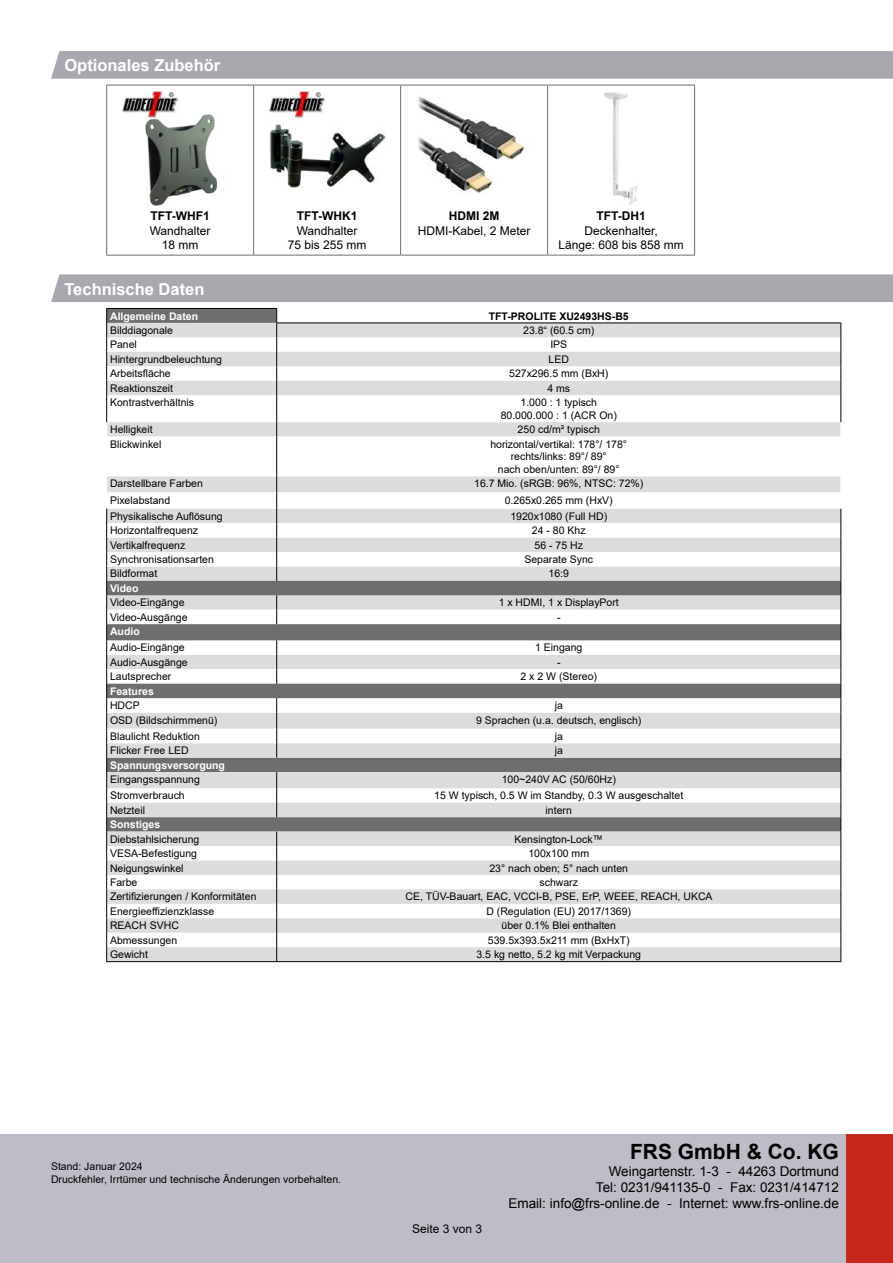
<style>
.page{position:relative;width:893px;height:1263px;background:#fff}
.page>*{position:absolute;margin:0;border:0;box-sizing:border-box;transform-origin:0 0}
.t1{font:700 21px "Arial";color:#000}
.t2{font:700 16.5px "Arial";color:#fff}
.t3{font:13.5px/16.2px "Arial";color:#000;text-align:right}
.t4{font:12px/14.4px "Arial";color:#000;text-align:center}
.t5{font:700 12px "Arial";color:#000}
.t6{font:10.5px/12.6px "Arial";color:#000;text-align:center}
.t7{font:700 10.5px "Arial";color:#fff}
.t8{font:700 10.5px "Arial";color:#000}
</style>
<div class="page">
<div style="left:0;top:1134px;width:893px;height:129px;background:#bebdc7"></div>
<div style="left:846px;top:1134px;width:47px;height:129px;background:#c7281d"></div>
<div style="left:51px;top:51px;width:842px;height:28px;background:#a8a9af"></div>
<hr style="left:106px;top:85px;width:148px;height:1px;background:#6e6e6e">
<hr style="left:106px;top:85px;width:1px;height:170px;background:#6e6e6e">
<hr style="left:254px;top:85px;width:147px;height:1px;background:#6e6e6e">
<hr style="left:253px;top:85px;width:1px;height:170px;background:#6e6e6e">
<hr style="left:401px;top:85px;width:147px;height:1px;background:#6e6e6e">
<hr style="left:400px;top:85px;width:1px;height:170px;background:#6e6e6e">
<hr style="left:548px;top:85px;width:147px;height:1px;background:#6e6e6e">
<hr style="left:547px;top:85px;width:1px;height:170px;background:#6e6e6e">
<hr style="left:694px;top:85px;width:1px;height:170px;background:#6e6e6e">
<hr style="left:106px;top:255px;width:148px;height:1px;background:#6e6e6e">
<hr style="left:254px;top:255px;width:147px;height:1px;background:#6e6e6e">
<hr style="left:401px;top:255px;width:147px;height:1px;background:#6e6e6e">
<hr style="left:548px;top:255px;width:147px;height:1px;background:#6e6e6e">
<img style="left:123px;top:91px;width:95px;height:115px">
<img style="left:270px;top:91px;width:115px;height:97px">
<img style="left:418px;top:96px;width:106px;height:97px">
<img style="left:604px;top:92px;width:34px;height:114px">
<div style="left:51px;top:274px;width:842px;height:28px;background:#a8a9af"></div>
<svg style="left:107px;top:308px;width:171px;height:15px;background:#6f6f6f"></svg>
<svg style="left:107px;top:323px;width:733px;height:638px;fill:#dcdcdc"></svg>
<div style="left:107px;top:422px;width:733px;height:336px;background:#dcdcdc"></div>
<svg style="left:107px;top:437px;width:733px;height:306px"></svg>
<svg style="left:107px;top:581px;width:733px;height:117px"></svg>
<svg style="left:276px;top:595px;width:1px;height:29px"></svg>
<svg style="left:276px;top:640px;width:1px;height:44px"></svg>
<hr style="left:106px;top:308px;width:171px;height:1px;background:#000">
<hr style="left:276px;top:322px;width:565px;height:1px;background:#000">
<svg style="left:276px;top:309px;width:1px;height:128px"></svg>
<hr style="left:276px;top:437px;width:1px;height:39px;background:#000">
<svg style="left:276px;top:476px;width:1px;height:105px"></svg>
<svg style="left:276px;top:698px;width:1px;height:60px"></svg>
<svg style="left:276px;top:772px;width:1px;height:45px"></svg>
<svg style="left:276px;top:831px;width:1px;height:130px"></svg>
<svg style="left:106px;top:309px;width:1px;height:114px"></svg>
<svg style="left:840px;top:323px;width:1px;height:113px"></svg>
<svg style="left:106px;top:508px;width:1px;height:453px"></svg>
<svg style="left:840px;top:477px;width:1px;height:484px"></svg>
<hr style="left:106px;top:961px;width:171px;height:1px;background:#000">
<hr style="left:277px;top:961px;width:564px;height:1px;background:#000">
<h2 class="t2" style="left:64px;top:54px;width:157px">Optionales Zubehör</h2>
<p class="t5" style="left:150px;top:208px;width:61px">TFT-WHF1</p>
<p class="t4" style="left:150px;top:223px;width:62px">Wandhalter<br>18 mm</p>
<p class="t5" style="left:297px;top:208px;width:62px">TFT-WHK1</p>
<p class="t4" style="left:288px;top:223px;width:80px">Wandhalter<br>75 bis 255 mm</p>
<p class="t5" style="left:449px;top:208px;width:52px">HDMI 2M</p>
<p class="t4" style="left:418px;top:223px;width:114px">HDMI-Kabel, 2 Meter</p>
<p class="t5" style="left:596px;top:208px;width:51px">TFT-DH1</p>
<p class="t4" style="left:558px;top:223px;width:127px">Deckenhalter,<br>Länge: 608 bis 858 mm</p>
<h2 class="t2" style="left:64px;top:277px;width:141px">Technische Daten</h2>
<p class="t7" style="left:110px;top:308px;width:90px">Allgemeine Daten</p>
<p class="t8" style="left:489px;top:308px;width:142px">TFT-PROLITE XU2493HS-B5</p>
<p class="t6" style="left:110px;top:324px;width:65px">Bilddiagonale</p>
<p class="t6" style="left:523px;top:324px;width:73px">23.8“ (60.5 cm)</p>
<p class="t6" style="left:110px;top:338px;width:28px">Panel</p>
<p class="t6" style="left:550px;top:338px;width:18px">IPS</p>
<p class="t6" style="left:110px;top:353px;width:114px">Hintergrundbeleuchtung</p>
<p class="t6" style="left:549px;top:353px;width:22px">LED</p>
<p class="t6" style="left:110px;top:367px;width:62px">Arbeitsfläche</p>
<p class="t6" style="left:509px;top:367px;width:101px">527x296.5 mm (BxH)</p>
<p class="t6" style="left:110px;top:382px;width:65px">Reaktionszeit</p>
<p class="t6" style="left:547px;top:382px;width:24px">4 ms</p>
<p class="t6" style="left:110px;top:396px;width:86px">Kontrastverhältnis</p>
<p class="t6" style="left:501px;top:396px;width:118px">1.000 : 1 typisch<br>80.000.000 : 1 (ACR On)</p>
<p class="t6" style="left:110px;top:423px;width:44px">Helligkeit</p>
<p class="t6" style="left:518px;top:423px;width:84px">250 cd/m² typisch</p>
<p class="t6" style="left:110px;top:438px;width:53px">Blickwinkel</p>
<p class="t6" style="left:490px;top:438px;width:138px">horizontal/vertikal: 178°/ 178° rechts/links: 89°/ 89°<br>nach oben/unten: 89°/ 89°</p>
<p class="t6" style="left:110px;top:477px;width:94px">Darstellbare Farben</p>
<p class="t6" style="left:474px;top:477px;width:171px">16.7 Mio. (sRGB: 96%, NTSC: 72%)</p>
<p class="t6" style="left:110px;top:493px;width:62px">Pixelabstand</p>
<p class="t6" style="left:505px;top:493px;width:109px">0.265x0.265 mm (HxV)</p>
<p class="t6" style="left:110px;top:510px;width:114px">Physikalische Auflösung</p>
<p class="t6" style="left:510px;top:510px;width:98px">1920x1080 (Full HD)</p>
<p class="t6" style="left:110px;top:524px;width:90px">Horizontalfrequenz</p>
<p class="t6" style="left:532px;top:524px;width:55px">24 - 80 Khz</p>
<p class="t6" style="left:110px;top:538px;width:77px">Vertikalfrequenz</p>
<p class="t6" style="left:535px;top:538px;width:50px">56 - 75 Hz</p>
<p class="t6" style="left:110px;top:553px;width:105px">Synchronisationsarten</p>
<p class="t6" style="left:524px;top:553px;width:70px">Separate Sync</p>
<p class="t6" style="left:110px;top:567px;width:49px">Bildformat</p>
<p class="t6" style="left:549px;top:567px;width:22px">16:9</p>
<p class="t7" style="left:110px;top:581px;width:30px">Video</p>
<p class="t6" style="left:110px;top:596px;width:76px">Video-Eingänge</p>
<p class="t6" style="left:499px;top:596px;width:122px">1 x HDMI, 1 x DisplayPort</p>
<p class="t6" style="left:110px;top:611px;width:79px">Video-Ausgänge</p>
<p class="t6" style="left:557px;top:611px;width:5px">-</p>
<p class="t7" style="left:110px;top:624px;width:31px">Audio</p>
<p class="t6" style="left:110px;top:641px;width:76px">Audio-Eingänge</p>
<p class="t6" style="left:535px;top:641px;width:49px">1 Eingang</p>
<p class="t6" style="left:110px;top:656px;width:79px">Audio-Ausgänge</p>
<p class="t6" style="left:557px;top:656px;width:5px">-</p>
<p class="t6" style="left:110px;top:670px;width:63px">Lautsprecher</p>
<p class="t6" style="left:521px;top:670px;width:78px">2 x 2 W (Stereo)</p>
<p class="t7" style="left:110px;top:684px;width:45px">Features</p>
<p class="t6" style="left:110px;top:699px;width:31px">HDCP</p>
<p class="t6" style="left:555px;top:699px;width:10px">ja</p>
<p class="t6" style="left:110px;top:714px;width:109px">OSD (Bildschirmmenü)</p>
<p class="t6" style="left:476px;top:714px;width:167px">9 Sprachen (u.a. deutsch, englisch)</p>
<p class="t6" style="left:110px;top:730px;width:91px">Blaulicht Reduktion</p>
<p class="t6" style="left:555px;top:730px;width:10px">ja</p>
<p class="t6" style="left:110px;top:744px;width:80px">Flicker Free LED</p>
<p class="t6" style="left:555px;top:744px;width:10px">ja</p>
<p class="t7" style="left:110px;top:758px;width:116px">Spannungsversorgung</p>
<p class="t6" style="left:110px;top:773px;width:91px">Eingangsspannung</p>
<p class="t6" style="left:502px;top:773px;width:116px">100~240V AC (50/60Hz)</p>
<p class="t6" style="left:110px;top:789px;width:76px">Stromverbrauch</p>
<p class="t6" style="left:434px;top:789px;width:250px">15 W typisch, 0.5 W im Standby, 0.3 W ausgeschaltet</p>
<p class="t6" style="left:110px;top:804px;width:37px">Netzteil</p>
<p class="t6" style="left:546px;top:804px;width:28px">intern</p>
<p class="t7" style="left:110px;top:817px;width:52px">Sonstiges</p>
<p class="t6" style="left:110px;top:833px;width:91px">Diebstahlsicherung</p>
<p class="t6" style="left:514px;top:833px;width:90px">Kensington-Lock™</p>
<p class="t6" style="left:110px;top:847px;width:88px">VESA-Befestigung</p>
<p class="t6" style="left:528px;top:847px;width:62px">100x100 mm</p>
<p class="t6" style="left:110px;top:861px;width:75px">Neigungswinkel</p>
<p class="t6" style="left:489px;top:861px;width:140px">23° nach oben; 5° nach unten</p>
<p class="t6" style="left:110px;top:876px;width:29px">Farbe</p>
<p class="t6" style="left:539px;top:876px;width:40px">schwarz</p>
<p class="t6" style="left:110px;top:890px;width:148px">Zertifizierungen / Konformitäten</p>
<p class="t6" style="left:405px;top:890px;width:309px">CE, TÜV-Bauart, EAC, VCCI-B, PSE, ErP, WEEE, REACH, UKCA</p>
<p class="t6" style="left:110px;top:905px;width:106px">Energieeffizienzklasse</p>
<p class="t6" style="left:486px;top:905px;width:146px">D (Regulation (EU) 2017/1369)</p>
<p class="t6" style="left:110px;top:919px;width:70px">REACH SVHC</p>
<p class="t6" style="left:502px;top:919px;width:116px">über 0.1% Blei enthalten</p>
<p class="t6" style="left:110px;top:934px;width:69px">Abmessungen</p>
<p class="t6" style="left:488px;top:934px;width:143px">539.5x393.5x211 mm (BxHxT)</p>
<p class="t6" style="left:110px;top:948px;width:39px">Gewicht</p>
<p class="t6" style="left:476px;top:948px;width:166px">3.5 kg netto, 5.2 kg mit Verpackung</p>
<p class="t6" style="left:51px;top:1160px;width:292px;text-align:left">Stand: Januar 2024<br>Druckfehler, Irrtümer und technische Änderungen vorbehalten.</p>
<p class="t4" style="left:412px;top:1221px;width:72px">Seite 3 von 3</p>
<h1 class="t1" style="left:630px;top:1138px;width:210px">FRS GmbH &amp; Co. KG</h1>
<p class="t3" style="left:509px;top:1163px;width:332px">Weingartenstr. 1-3 - 44263 Dortmund<br>Tel: 0231/941135-0 - Fax: 0231/414712<br>Email: info@frs-online.de - Internet: www.frs-online.de</p>
</div>
